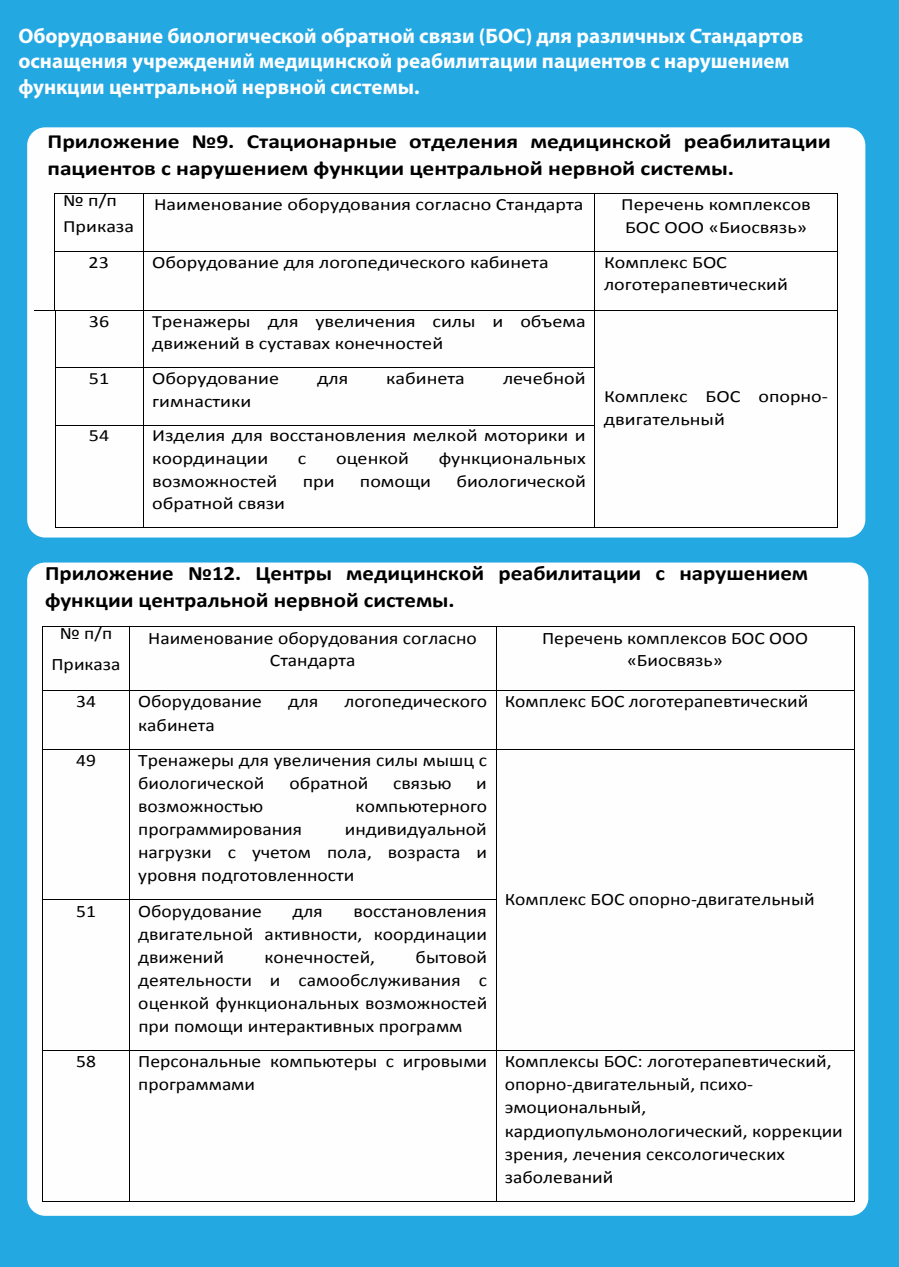
<style>
.page{position:relative;width:899px;height:1267px;background:#fff}
.page>*{position:absolute;margin:0;border:0;box-sizing:border-box;transform-origin:0 0}
.t1{font:700 21px/25.2px "Myriad Pro";color:#fefefe}
.t2{font:700 20.4px/27px "Calibri";color:#000;scale:1.12 1}
.t3{font:700 20.1px/26.4px "Calibri";color:#000;scale:1.17 1}
.t4{font:17.55px/23.1px "Calibri";color:#000;text-align:center;scale:1.12 1}
.t5{font:17.1px/22.6px "Calibri";color:#000;scale:1.17 1}
</style>
<div class="page">
<div style="left:0;top:0;width:899px;height:1266px;background:#23a8e2"></div>
<div style="left:27px;top:127px;width:838px;height:410px;background:#fefefe;border-radius:18px"></div>
<div style="left:27px;top:562px;width:841px;height:653px;background:#fefefe;border-radius:18px"></div>
<hr style="left:55px;top:193px;width:88px;height:1px;background:#000">
<hr style="left:144px;top:193px;width:451px;height:1px;background:#000">
<hr style="left:595px;top:193px;width:242px;height:1px;background:#000">
<hr style="left:54px;top:194px;width:1px;height:57px;background:#000">
<hr style="left:143px;top:194px;width:1px;height:57px;background:#000">
<hr style="left:595px;top:194px;width:1px;height:57px;background:#000">
<hr style="left:837px;top:194px;width:1px;height:57px;background:#000">
<hr style="left:55px;top:251px;width:88px;height:1px;background:#000">
<hr style="left:144px;top:251px;width:451px;height:1px;background:#000">
<hr style="left:595px;top:251px;width:242px;height:1px;background:#000">
<hr style="left:54px;top:251px;width:1px;height:59px;background:#000">
<hr style="left:143px;top:251px;width:1px;height:59px;background:#000">
<hr style="left:595px;top:251px;width:1px;height:59px;background:#000">
<hr style="left:837px;top:251px;width:1px;height:59px;background:#000">
<svg style="left:34px;top:310px;width:21px;height:1px"></svg>
<hr style="left:56px;top:310px;width:87px;height:1px;background:#000">
<hr style="left:144px;top:310px;width:451px;height:1px;background:#000">
<hr style="left:595px;top:310px;width:242px;height:1px;background:#000">
<hr style="left:55px;top:310px;width:1px;height:57px;background:#000">
<hr style="left:143px;top:310px;width:1px;height:57px;background:#000">
<hr style="left:595px;top:310px;width:1px;height:57px;background:#000">
<hr style="left:837px;top:310px;width:1px;height:57px;background:#000">
<hr style="left:56px;top:367px;width:87px;height:1px;background:#000">
<hr style="left:144px;top:367px;width:451px;height:1px;background:#000">
<hr style="left:55px;top:368px;width:1px;height:56px;background:#000">
<hr style="left:143px;top:368px;width:1px;height:56px;background:#000">
<hr style="left:595px;top:368px;width:1px;height:56px;background:#000">
<hr style="left:837px;top:368px;width:1px;height:56px;background:#000">
<hr style="left:56px;top:424px;width:87px;height:1px;background:#000">
<hr style="left:144px;top:424px;width:451px;height:1px;background:#000">
<hr style="left:55px;top:425px;width:1px;height:102px;background:#000">
<hr style="left:56px;top:527px;width:87px;height:1px;background:#000">
<hr style="left:143px;top:425px;width:1px;height:102px;background:#000">
<hr style="left:144px;top:527px;width:451px;height:1px;background:#000">
<hr style="left:595px;top:425px;width:1px;height:102px;background:#000">
<hr style="left:595px;top:527px;width:242px;height:1px;background:#000">
<hr style="left:837px;top:425px;width:1px;height:102px;background:#000">
<hr style="left:43px;top:626px;width:86px;height:1px;background:#000">
<hr style="left:130px;top:626px;width:366px;height:1px;background:#000">
<hr style="left:496px;top:626px;width:358px;height:1px;background:#000">
<hr style="left:42px;top:627px;width:1px;height:63px;background:#000">
<hr style="left:129px;top:627px;width:1px;height:63px;background:#000">
<hr style="left:496px;top:627px;width:1px;height:63px;background:#000">
<hr style="left:854px;top:627px;width:1px;height:63px;background:#000">
<hr style="left:43px;top:690px;width:86px;height:1px;background:#000">
<hr style="left:130px;top:690px;width:366px;height:1px;background:#000">
<hr style="left:496px;top:690px;width:358px;height:1px;background:#000">
<hr style="left:42px;top:691px;width:1px;height:57px;background:#000">
<hr style="left:129px;top:691px;width:1px;height:57px;background:#000">
<hr style="left:496px;top:691px;width:1px;height:57px;background:#000">
<hr style="left:854px;top:691px;width:1px;height:57px;background:#000">
<hr style="left:43px;top:748px;width:86px;height:1px;background:#000">
<hr style="left:130px;top:748px;width:366px;height:1px;background:#000">
<hr style="left:496px;top:748px;width:358px;height:1px;background:#000">
<hr style="left:42px;top:749px;width:1px;height:150px;background:#000">
<hr style="left:129px;top:749px;width:1px;height:150px;background:#000">
<hr style="left:496px;top:749px;width:1px;height:150px;background:#000">
<hr style="left:854px;top:749px;width:1px;height:150px;background:#000">
<hr style="left:43px;top:899px;width:86px;height:1px;background:#000">
<hr style="left:130px;top:899px;width:366px;height:1px;background:#000">
<hr style="left:42px;top:900px;width:1px;height:150px;background:#000">
<hr style="left:129px;top:900px;width:1px;height:150px;background:#000">
<hr style="left:496px;top:900px;width:1px;height:150px;background:#000">
<hr style="left:854px;top:900px;width:1px;height:150px;background:#000">
<hr style="left:43px;top:1050px;width:86px;height:1px;background:#000">
<hr style="left:130px;top:1050px;width:366px;height:1px;background:#000">
<hr style="left:496px;top:1050px;width:358px;height:1px;background:#000">
<hr style="left:42px;top:1050px;width:1px;height:150px;background:#000">
<hr style="left:43px;top:1200px;width:86px;height:1px;background:#000">
<hr style="left:129px;top:1050px;width:1px;height:150px;background:#000">
<hr style="left:130px;top:1200px;width:366px;height:1px;background:#000">
<hr style="left:496px;top:1050px;width:1px;height:150px;background:#000">
<hr style="left:496px;top:1200px;width:358px;height:1px;background:#000">
<hr style="left:854px;top:1050px;width:1px;height:150px;background:#000">
<p class="t1" style="left:18px;top:23px;width:787px">Оборудование биологической обратной связи (БОС) для различных Стандартов оснащения учреждений медицинской реабилитации пациентов с нарушением функции центральной нервной системы.</p>
<p class="t3" style="left:47px;top:128px;width:671px">Приложение №9. Стационарные отделения медицинской реабилитации пациентов с нарушением функции центральной нервной системы.</p>
<p class="t5" style="left:63px;top:187px;width:62px;line-height:26.1px">№ п/п<br>Приказа</p>
<p class="t5" style="left:154px;top:193px;width:369px">Наименование оборудования согласно Стандарта</p>
<p class="t5" style="left:621px;top:193px;width:164px">Перечень комплексов<br>БОС ООО «Биосвязь»</p>
<p class="t5" style="left:88px;top:251px;width:19px">23</p>
<p class="t5" style="left:152px;top:251px;width:340px">Оборудование для логопедического кабинета</p>
<p class="t5" style="left:604px;top:251px;width:159px">Комплекс БОС логотерапевтический</p>
<p class="t5" style="left:89px;top:310px;width:19px">36</p>
<p class="t5" style="left:152px;top:310px;width:372px">Тренажеры для увеличения силы и объема движений в суставах конечностей</p>
<p class="t5" style="left:604px;top:385px;width:193px">Комплекс БОС опорно&shy;двигательный</p>
<p class="t5" style="left:89px;top:367px;width:19px">51</p>
<p class="t5" style="left:152px;top:367px;width:110px">Оборудование</p>
<p class="t5" style="left:317px;top:367px;width:28px">для</p>
<p class="t5" style="left:386px;top:367px;width:69px">кабинета</p>
<p class="t5" style="left:503px;top:367px;width:72px">лечебной</p>
<p class="t5" style="left:152px;top:390px;width:86px">гимнастики</p>
<p class="t5" style="left:89px;top:424px;width:19px">54</p>
<p class="t5" style="left:152px;top:424px;width:372px">Изделия для восстановления мелкой моторики и координации</p>
<p class="t5" style="left:298px;top:447px;width:9px">с</p>
<p class="t5" style="left:336px;top:447px;width:64px">оценкой</p>
<p class="t5" style="left:439px;top:447px;width:127px">функциональных</p>
<p class="t5" style="left:152px;top:470px;width:109px">возможностей</p>
<p class="t5" style="left:303px;top:470px;width:29px">при</p>
<p class="t5" style="left:360px;top:470px;width:62px">помощи</p>
<p class="t5" style="left:456px;top:470px;width:112px">биологической</p>
<p class="t5" style="left:152px;top:492px;width:115px">обратной связи</p>
<p class="t2" style="left:45px;top:560px;width:683px">Приложение №12. Центры медицинской реабилитации с нарушением функции центральной нервной системы.</p>
<p class="t4" style="left:51px;top:617px;width:63px;line-height:31.5px">№ п/п<br>Приказа</p>
<p class="t4" style="left:148px;top:626px;width:295px">Наименование оборудования согласно<br>Стандарта</p>
<p class="t4" style="left:542px;top:626px;width:239px">Перечень комплексов БОС ООО «Биосвязь»</p>
<p class="t4" style="left:76px;top:690px;width:19px">34</p>
<p class="t4" style="left:138px;top:690px;width:112px">Оборудование</p>
<p class="t4" style="left:288px;top:690px;width:28px">для</p>
<p class="t4" style="left:344px;top:690px;width:129px">логопедического</p>
<p class="t4" style="left:138px;top:713px;width:70px">кабинета</p>
<p class="t4" style="left:505px;top:690px;width:273px">Комплекс БОС логотерапевтический</p>
<p class="t4" style="left:76px;top:748px;width:19px">49</p>
<p class="t4" style="left:138px;top:748px;width:313px;text-align:left">Тренажеры для увеличения силы мышц с биологической</p>
<p class="t4" style="left:289px;top:771px;width:72px">обратной</p>
<p class="t4" style="left:393px;top:771px;width:54px">связью</p>
<p class="t4" style="left:476px;top:771px;width:11px">и</p>
<p class="t4" style="left:138px;top:794px;width:113px">возможностью</p>
<p class="t4" style="left:356px;top:794px;width:119px">компьютерного</p>
<p class="t4" style="left:138px;top:817px;width:148px">программирования</p>
<p class="t4" style="left:138px;top:818px;width:313px;text-align:justify;text-indent:207px">индивидуальной нагрузки с учетом пола, возраста и уровня подготовленности</p>
<p class="t4" style="left:76px;top:899px;width:19px">51</p>
<p class="t4" style="left:138px;top:899px;width:112px">Оборудование</p>
<p class="t4" style="left:293px;top:899px;width:28px">для</p>
<p class="t4" style="left:138px;top:899px;width:313px;text-align:justify;text-indent:215px">восстановления двигательной активности, координации движений</p>
<p class="t4" style="left:138px;top:945px;width:313px;text-align:justify;text-indent:277px">бытовой деятельности и самообслуживания с оценкой функциональных возможностей при помощи интерактивных программ</p>
<p class="t4" style="left:265px;top:945px;width:100px">конечностей,</p>
<p class="t4" style="left:505px;top:887px;width:278px">Комплекс БОС опорно-двигательный</p>
<p class="t4" style="left:76px;top:1050px;width:19px">58</p>
<p class="t4" style="left:138px;top:1050px;width:313px;text-align:left">Персональные компьютеры с игровыми программами</p>
<p class="t4" style="left:505px;top:1050px;width:303px;text-align:left">Комплексы БОС: логотерапевтический, опорно-двигательный, психо&shy;эмоциональный, кардиопульмонологический, коррекции зрения, лечения сексологических заболеваний</p>
</div>
